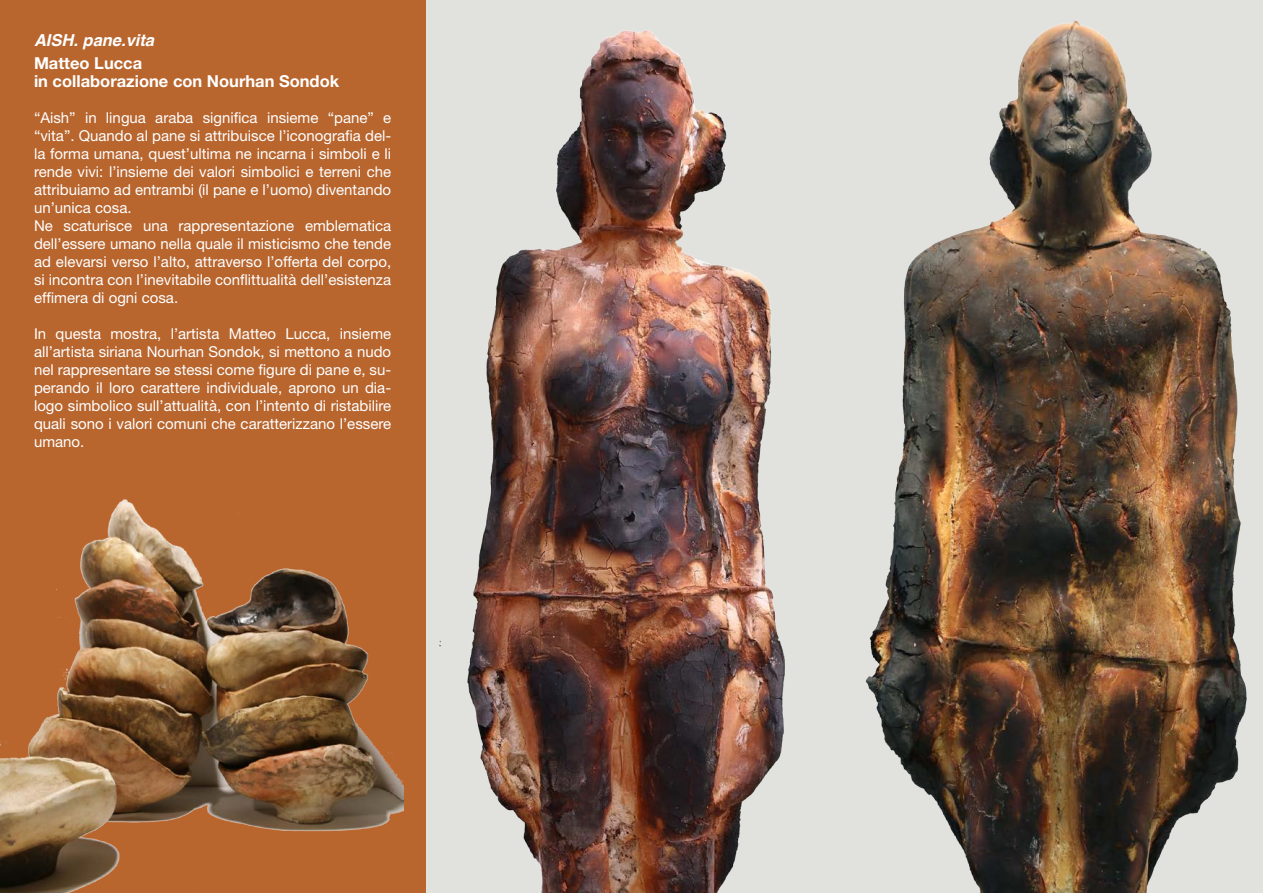
<style>
.page{position:relative;width:1263px;height:893px;background:#fff}
.page>*{position:absolute;margin:0;border:0;box-sizing:border-box;transform-origin:0 0}
.t1{font:700 16.5px "Helvetica Neue";color:#fff}
.t2{font:italic 700 16.5px "Helvetica";color:#fff}
.t3{font:15px/18px "Helvetica Neue";color:#fff;text-align:justify}
</style>
<div class="page">
<div style="left:0;top:0;width:425px;height:893px;background:#b8652e"></div>
<img style="left:425px;top:0;width:838px;height:893px">
<img style="left:0;top:499px;width:404px;height:394px">
<p class="t2" style="left:34px;top:27px;width:122px">AISH. pane.vita</p>
<p class="t1" style="left:34px;top:53px;width:110px">Matteo Lucca</p>
<p class="t1" style="left:34px;top:71px;width:307px">in collaborazione con Nourhan Sondok</p>
<p class="t3" style="left:34px;top:108px;width:359px">“Aish” in lingua araba significa insieme “pane” e “vita”. Quando al pane si attribuisce l’iconografia del&shy;la forma umana, quest’ultima ne incarna i simboli e li rende vivi: l’insieme dei valori simbolici e terreni che attribuiamo ad entrambi (il pane e l’uomo) diventando un’unica cosa.</p>
<p class="t3" style="left:34px;top:216px;width:359px">Ne scaturisce una rappresentazione emblematica dell’essere umano nella quale il misticismo che tende ad elevarsi verso l’alto, attraverso l’offerta del corpo, si incontra con l’inevitabile conflittualità dell’esistenza effimera di ogni cosa.</p>
<p class="t3" style="left:34px;top:324px;width:359px">In questa mostra, l’artista Matteo Lucca, insieme all’artista siriana Nourhan Sondok, si mettono a nudo nel rappresentare se stessi come figure di pane e, su&shy;perando il loro carattere individuale, aprono un dia&shy;logo simbolico sull’attualità, con l’intento di ristabilire quali sono i valori comuni che caratterizzano l’essere umano.</p>
</div>
